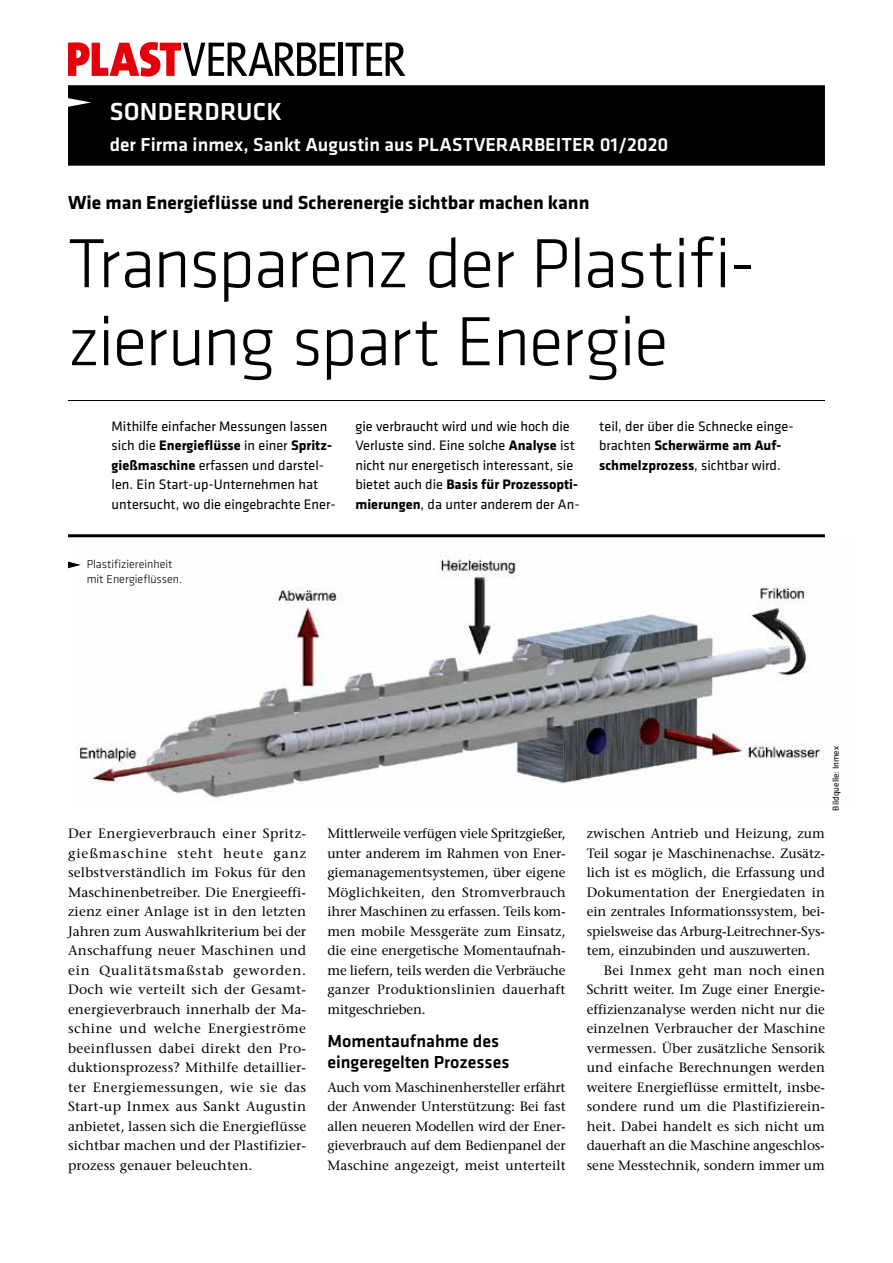
<style>
.page{position:relative;width:893px;height:1263px;background:#fff}
.page>*{position:absolute;margin:0;border:0;box-sizing:border-box;transform-origin:0 0}
.t1{font:300 72px/78px "Klavika Basic";letter-spacing:-.02em;color:#000}
.t2{font:500 25.5px "Klavika Basic";letter-spacing:.01em;color:#fff}
.t3{font:500 19.5px "Klavika Basic";color:#fff}
.t4{font:700 19.5px "Klavika Basic";color:#000}
.t5{font:500 18px/21px "Klavika Basic";color:#000}
.t6{font:14.25px/19.5px "Klavika Basic";color:#000}
.t7{font:500 13.5px/19.5px "Stone Serif Std";color:#000;text-align:justify}
.t8{font:300 12px/15px "Klavika Basic";color:#000}
.t9{font:9px "Klavika Basic";color:#000}
.s1{font-weight:700}
</style>
<div class="page">
<img style="left:68px;top:537px;width:757px;height:261px">
<hr style="left:68px;top:400px;width:757px;height:1px;background:#000">
<hr style="left:68px;top:534px;width:757px;height:3px;background:#000">
<svg style="left:68px;top:562px;width:13px;height:6px"></svg>
<div style="left:68px;top:85px;width:757px;height:81px;background:#000"></div>
<svg style="left:68px;top:42px;width:267px;height:35px"></svg>
<hr style="left:339px;top:43px;width:4px;height:33px;background:#000">
<svg style="left:346px;top:42px;width:59px;height:34px"></svg>
<h2 class="t2" style="left:110px;top:94px;width:174px">SONDERDRUCK</h2>
<h3 class="t3" style="left:110px;top:131px;width:560px">der Firma inmex, Sankt Augustin aus PLASTVERARBEITER 01/2020</h3>
<h3 class="t4" style="left:68px;top:189px;width:523px">Wie man Energieflüsse und Scherenergie sichtbar machen kann</h3>
<h1 class="t1" style="left:68px;top:224px;width:689px">Transparenz der Plastifi&shy;zierung spart Energie</h1>
<p class="t6" style="left:112px;top:416px;width:226px">Mithilfe einfacher Messungen lassen sich die <span class="s1">Energieflüsse</span> in einer <span class="s1">Spritz&shy;gießmaschine</span> erfassen und darstel&shy;len. Ein Start-up-Unternehmen hat untersucht, wo die eingebrachte Ener-</p>
<p class="t6" style="left:355px;top:416px;width:226px">gie verbraucht wird und wie hoch die Verluste sind. Eine solche <span class="s1">Analyse</span> ist nicht nur energetisch interessant, sie bietet auch die <span class="s1">Basis für Prozessopti&shy;mierungen</span>, da unter anderem der An-</p>
<p class="t6" style="left:599px;top:416px;width:196px">teil, der über die Schnecke einge&shy;brachten <span class="s1">Scherwärme am Auf&shy;schmelzprozess</span>, sichtbar wird.</p>
<p class="t8" style="left:87px;top:557px;width:97px">Plastifiziereinheit mit Energieflüssen.</p>
<p class="t7" style="left:68px;top:824px;width:240px">Der Energieverbrauch einer Spritz&shy;gießmaschine steht heute ganz selbstverständlich im Fokus für den Maschinenbetreiber. Die Energieeffi&shy;zienz einer Anlage ist in den letzten Jahren zum Auswahlkriterium bei der Anschaffung neuer Maschinen und ein Qualitätsmaßstab geworden.<br>Doch wie verteilt sich der Gesamt&shy;energieverbrauch innerhalb der Ma&shy;schine und welche Energieströme beeinflussen dabei direkt den Pro&shy;duktionsprozess? Mithilfe detaillier&shy;ter Energiemessungen, wie sie das Start-up Inmex aus Sankt Augustin anbietet, lassen sich die Energieflüsse sichtbar machen und der Plastifizier&shy;prozess genauer beleuchten.</p>
<p class="t7" style="left:327px;top:824px;width:240px">Mittlerweile verfügen viele Spritzgießer, unter anderem im Rahmen von Ener&shy;giemanagementsystemen, über eigene Möglichkeiten, den Stromverbrauch ihrer Maschinen zu erfassen. Teils kom&shy;men mobile Messgeräte zum Einsatz, die eine energetische Momentaufnah&shy;me liefern, teils werden die Verbräuche ganzer Produktionslinien dauerhaft mitgeschrieben.</p>
<h3 class="t5" style="left:327px;top:1030px;width:183px">Momentaufnahme des eingeregelten Prozesses</h3>
<p class="t7" style="left:327px;top:1077px;width:240px">Auch vom Maschinenhersteller erfährt der Anwender Unterstützung: Bei fast allen neueren Modellen wird der Ener&shy;gieverbrauch auf dem Bedienpanel der Maschine angezeigt, meist unterteilt</p>
<p class="t9" style="left:830px;top:810px;width:66px;rotate:-90deg">Bildquelle: Inmex</p>
<p class="t7" style="left:587px;top:824px;width:240px">zwischen Antrieb und Heizung, zum Teil sogar je Maschinenachse. Zusätz&shy;lich ist es möglich, die Erfassung und Dokumentation der Energiedaten in ein zentrales Informationssystem, bei&shy;spielsweise das Arburg-Leitrechner-Sys&shy;tem, einzubinden und auszuwerten.</p>
<p class="t7" style="left:587px;top:960px;width:240px;text-indent:17px">Bei Inmex geht man noch einen Schritt weiter. Im Zuge einer Energie&shy;effizienzanalyse werden nicht nur die einzelnen Verbraucher der Maschine vermessen. Über zusätzliche Sensorik und einfache Berechnungen werden weitere Energieflüsse ermittelt, insbe&shy;sondere rund um die Plastifizierein&shy;heit. Dabei handelt es sich nicht um dauerhaft an die Maschine angeschlos&shy;sene Messtechnik, sondern immer um</p>
</div>
